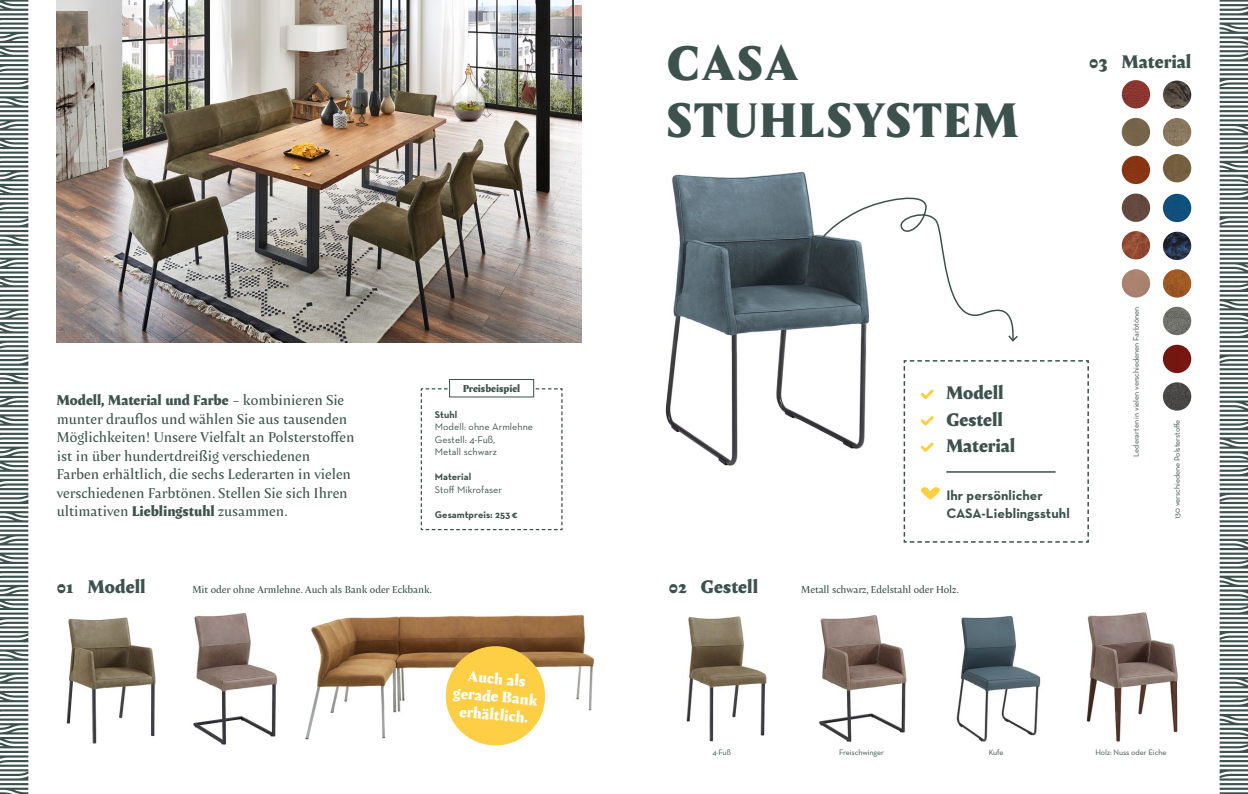
<style>
.page{position:relative;width:1248px;height:794px;background:#fff}
.page>*{position:absolute;margin:0;border:0;box-sizing:border-box;transform-origin:0 0}
.t1{font:48px/56px "Amster Super Negra";letter-spacing:.06em;color:#3d524c}
.t2{font:18px/26.4px "Amster Super Negra";letter-spacing:.01em;color:#3d524c}
.t3{font:15px/18px "Amster Super Negra";color:#fff;text-align:center}
.t4{font:14px/18.5px "Amster Gris";letter-spacing:.005em;color:#3d524c}
.t5{font:14px "Amster Super Negra";letter-spacing:.005em;color:#3d524c}
.t6{font:700 14px/18px "Neutra Text";letter-spacing:.005em;color:#3d524c}
.t7{font:10px "Amster Gris";color:#3d524c}
.t8{font:10px/12.5px "Neutra Text";letter-spacing:.005em;color:#3d524c}
.t9{font:700 10px "Neutra Text";letter-spacing:.005em;color:#3d524c}
.t10{font:10px "Amster Super Negra";color:#3d524c}
.t11{font:8px "Neutra Text";letter-spacing:-.01em;color:#3d524c}
.s1{font-family:"Amster Gris"}
.s2{font-family:"Amster Super Negra"}
</style>
<div class="page">
<img style="left:665px;top:171px;width:202px;height:295px">
<svg style="left:903px;top:360px;width:186px;height:183px"></svg>
<img style="left:57px;top:0;width:524px;height:343px">
<img style="left:1162px;top:194px;width:29px;height:28px;border-radius:14px">
<img style="left:1162px;top:81px;width:29px;height:28px;border-radius:14px">
<img style="left:1162px;top:232px;width:29px;height:28px;border-radius:14px">
<img style="left:1162px;top:118px;width:29px;height:28px;border-radius:14px">
<img style="left:1162px;top:269px;width:29px;height:29px;border-radius:14px">
<img style="left:1121px;top:80px;width:28px;height:28px;border-radius:14px">
<img style="left:1121px;top:118px;width:28px;height:28px;border-radius:14px">
<img style="left:1121px;top:156px;width:28px;height:28px;border-radius:14px">
<img style="left:1121px;top:193px;width:28px;height:29px;border-radius:14px">
<img style="left:1121px;top:231px;width:28px;height:28px;border-radius:14px">
<img style="left:1121px;top:269px;width:28px;height:28px;border-radius:14px">
<img style="left:1162px;top:154px;width:29px;height:28px;border-radius:14px">
<img style="left:66px;top:617px;width:90px;height:127px">
<img style="left:305px;top:614px;width:290px;height:126px">
<img style="left:193px;top:613px;width:85px;height:132px">
<svg style="left:443px;top:644px;width:104px;height:102px;background:#eec85e"></svg>
<svg style="left:0;top:0;width:28px;height:794px"></svg>
<svg style="left:1219px;top:0;width:28px;height:794px"></svg>
<svg style="left:814px;top:190px;width:204px;height:153px"></svg>
<img style="left:686px;top:616px;width:81px;height:126px">
<img style="left:956px;top:615px;width:85px;height:127px">
<img style="left:819px;top:615px;width:88px;height:127px">
<img style="left:1086px;top:612px;width:92px;height:130px">
<svg style="left:420px;top:387px;width:143px;height:144px"></svg>
<div style="left:449px;top:379px;width:84px;height:18px;background:#fff"></div>
<div style="left:449px;top:379px;width:85px;height:18px;border:1px solid #3d524c"></div>
<img style="left:1162px;top:307px;width:29px;height:28px;border-radius:14px">
<img style="left:1162px;top:345px;width:29px;height:28px;border-radius:14px">
<img style="left:1162px;top:382px;width:29px;height:28px;border-radius:14px">
<p class="t5" style="left:57px;top:389px;width:289px">Modell, Material und Farbe <span class="s1">– kombinieren Sie</span></p>
<p class="t4" style="left:57px;top:408px;width:299px">munter drauflos und wählen Sie aus tausenden Möglichkeiten! Unsere Vielfalt an Polsterstoffen ist in über hundertdreißig verschiedenen Farben erhältlich, die sechs Lederarten in vielen verschiedenen Farbtönen. Stellen Sie sich Ihren ultimativen <span class="s2">Lieblingstuhl</span> zusammen.</p>
<p class="t10" style="left:463px;top:381px;width:59px">Preisbeispiel</p>
<p class="t9" style="left:435px;top:408px;width:24px">Stuhl</p>
<p class="t8" style="left:435px;top:420px;width:100px">Modell: ohne Armlehne<br>Gestell: 4-Fuß,<br>Metall schwarz</p>
<p class="t9" style="left:435px;top:470px;width:38px">Material</p>
<p class="t8" style="left:435px;top:483px;width:69px">Stoff Mikrofaser</p>
<p class="t9" style="left:435px;top:508px;width:84px">Gesamtpreis: 253€</p>
<p class="t2" style="left:57px;top:571px;width:90px">01 Modell</p>
<p class="t7" style="left:192px;top:581px;width:241px">Mit oder ohne Armlehne. Auch als Bank oder Eckbank.</p>
<p class="t3" style="left:456px;top:664px;width:86px;rotate:5deg">Auch als gerade Bank erhältlich.</p>
<h1 class="t1" style="left:667px;top:31px;width:353px">CASA<br>STUHLSYSTEM</h1>
<p class="t2" style="left:1089px;top:46px;width:103px">03 Material</p>
<p class="t2" style="left:946px;top:378px;width:70px">Modell<br>Gestell<br>Material</p>
<p class="t6" style="left:946px;top:486px;width:125px">Ihr persönlicher<br>CASA-Lieblingsstuhl</p>
<p class="t2" style="left:669px;top:571px;width:90px">02 Gestell</p>
<p class="t7" style="left:801px;top:581px;width:159px">Metall schwarz, Edelstahl oder Holz.</p>
<p class="t11" style="left:1131px;top:456px;width:151px;rotate:-90deg">Lederarten in vielen verschiedenen Farbtönen</p>
<p class="t11" style="left:1172px;top:519px;width:100px;rotate:-90deg">130 verschiedene Polsterstoffe</p>
<p class="t11" style="left:712px;top:748px;width:20px">4-Fuß</p>
<p class="t11" style="left:839px;top:748px;width:46px">Freischwinger</p>
<p class="t11" style="left:988px;top:748px;width:17px">Kufe</p>
<p class="t11" style="left:1095px;top:748px;width:72px">Holz: Nuss oder Eiche</p>
</div>
